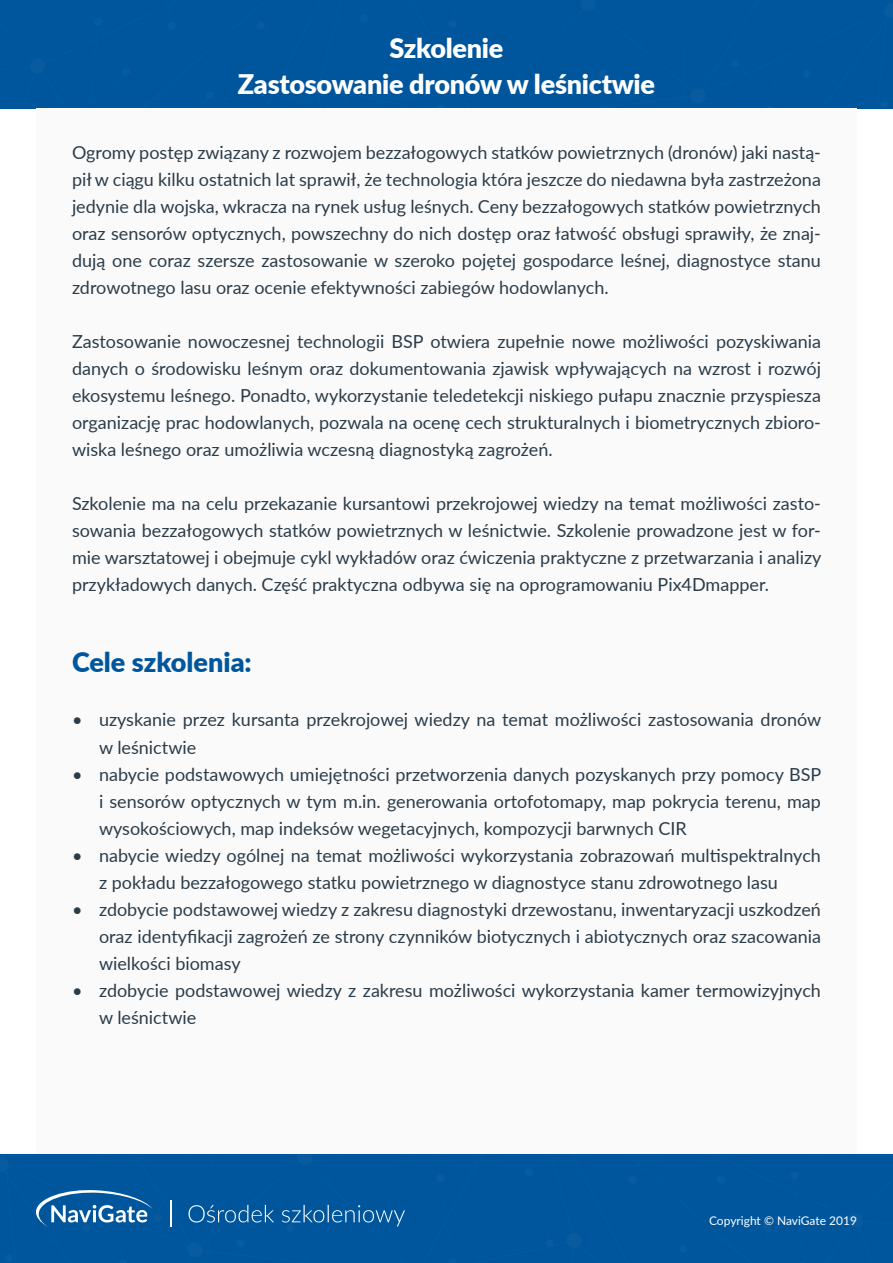
<style>
.page{position:relative;width:893px;height:1263px;background:#fff}
.page>*{position:absolute;margin:0;border:0;box-sizing:border-box;transform-origin:0 0}
.t1{font:900 27px/36px "Lato";letter-spacing:-.01em;color:#fff;text-align:center}
.t2{font:900 27px "Lato";color:#00569c}
.t3{font:18px/27px "Lato";color:#2b3c49;text-align:justify}
.t4{font:12px "Lato";color:#fff}
</style>
<div class="page">
<div style="left:0;top:0;width:368px;height:109px;background:#00569d"></div>
<div style="left:368px;top:0;width:525px;height:109px;background:#00569d"></div>
<svg style="left:366px;top:0;width:16px;height:15px"></svg>
<svg style="left:731px;top:60px;width:8px;height:7px"></svg>
<div style="left:36px;top:109px;width:821px;height:1045px;background:#fafafa"></div>
<div style="left:525px;top:1154px;width:368px;height:109px;background:#00569d"></div>
<div style="left:0;top:1154px;width:525px;height:109px;background:#00569d"></div>
<svg style="left:511px;top:1154px;width:15px;height:15px"></svg>
<svg style="left:170px;top:1200px;width:1px;height:27px"></svg>
<svg style="left:36px;top:1188px;width:126px;height:39px;background:#3277b0"></svg>
<svg style="left:189px;top:1205px;width:216px;height:21px;background:#216ca9"></svg>
<h1 class="t1" style="left:238px;top:29px;width:419px">Szkolenie<br>Zastosowanie dronów w leśnictwie</h1>
<p class="t3" style="left:72px;top:139px;width:750px">Ogromy postęp związany z rozwojem bezzałogowych statków powietrznych (dronów) jaki nastą&shy;pił w ciągu kilku ostatnich lat sprawił, że technologia która jeszcze do niedawna była zastrzeżona jedynie dla wojska, wkracza na rynek usług leśnych. Ceny bezzałogowych statków powietrznych oraz sensorów optycznych, powszechny do nich dostęp oraz łatwość obsługi sprawiły, że znaj&shy;dują one coraz szersze zastosowanie w szeroko pojętej gospodarce leśnej, diagnostyce stanu zdrowotnego lasu oraz ocenie efektywności zabiegów hodowlanych.</p>
<p class="t3" style="left:72px;top:328px;width:750px">Zastosowanie nowoczesnej technologii BSP otwiera zupełnie nowe możliwości pozyskiwania danych o środowisku leśnym oraz dokumentowania zjawisk wpływających na wzrost i rozwój ekosystemu leśnego. Ponadto, wykorzystanie teledetekcji niskiego pułapu znacznie przyspiesza organizację prac hodowlanych, pozwala na ocenę cech strukturalnych i biometrycznych zbioro&shy;wiska leśnego oraz umożliwia wczesną diagnostyką zagrożeń.</p>
<p class="t3" style="left:72px;top:490px;width:751px">Szkolenie ma na celu przekazanie kursantowi przekrojowej wiedzy na temat możliwości zasto&shy;sowania bezzałogowych statków powietrznych w leśnictwie. Szkolenie prowadzone jest w for&shy;mie warsztatowej i obejmuje cykl wykładów oraz ćwiczenia praktyczne z przetwarzania i analizy przykładowych danych. Część praktyczna odbywa się na oprogramowaniu Pix4Dmapper.</p>
<h1 class="t2" style="left:72px;top:642px;width:181px">Cele szkolenia:</h1>
<p class="t3" style="left:99px;top:706px;width:724px;text-indent:-27px">• uzyskanie przez kursanta przekrojowej wiedzy na temat możliwości zastosowania dronów w leśnictwie</p>
<p class="t3" style="left:99px;top:760px;width:724px;text-indent:-27px">• nabycie podstawowych umiejętności przetworzenia danych pozyskanych przy pomocy BSP i sensorów optycznych w tym m.in. generowania ortofotomapy, map pokrycia terenu, map wysokościowych, map indeksów wegetacyjnych, kompozycji barwnych CIR</p>
<p class="t3" style="left:99px;top:841px;width:723px;text-indent:-27px">• nabycie wiedzy ogólnej na temat możliwości wykorzystania zobrazowań multispektralnych z pokładu bezzałogowego statku powietrznego w diagnostyce stanu zdrowotnego lasu</p>
<p class="t3" style="left:99px;top:895px;width:723px;text-indent:-27px">• zdobycie podstawowej wiedzy z zakresu diagnostyki drzewostanu, inwentaryzacji uszkodzeń oraz identyfikacji zagrożeń ze strony czynników biotycznych i abiotycznych oraz szacowania wielkości biomasy</p>
<p class="t3" style="left:99px;top:976px;width:723px;text-indent:-27px">• zdobycie podstawowej wiedzy z zakresu możliwości wykorzystania kamer termowizyjnych w leśnictwie</p>
<p class="t4" style="left:709px;top:1212px;width:149px">Copyright © NaviGate 2019</p>
</div>
